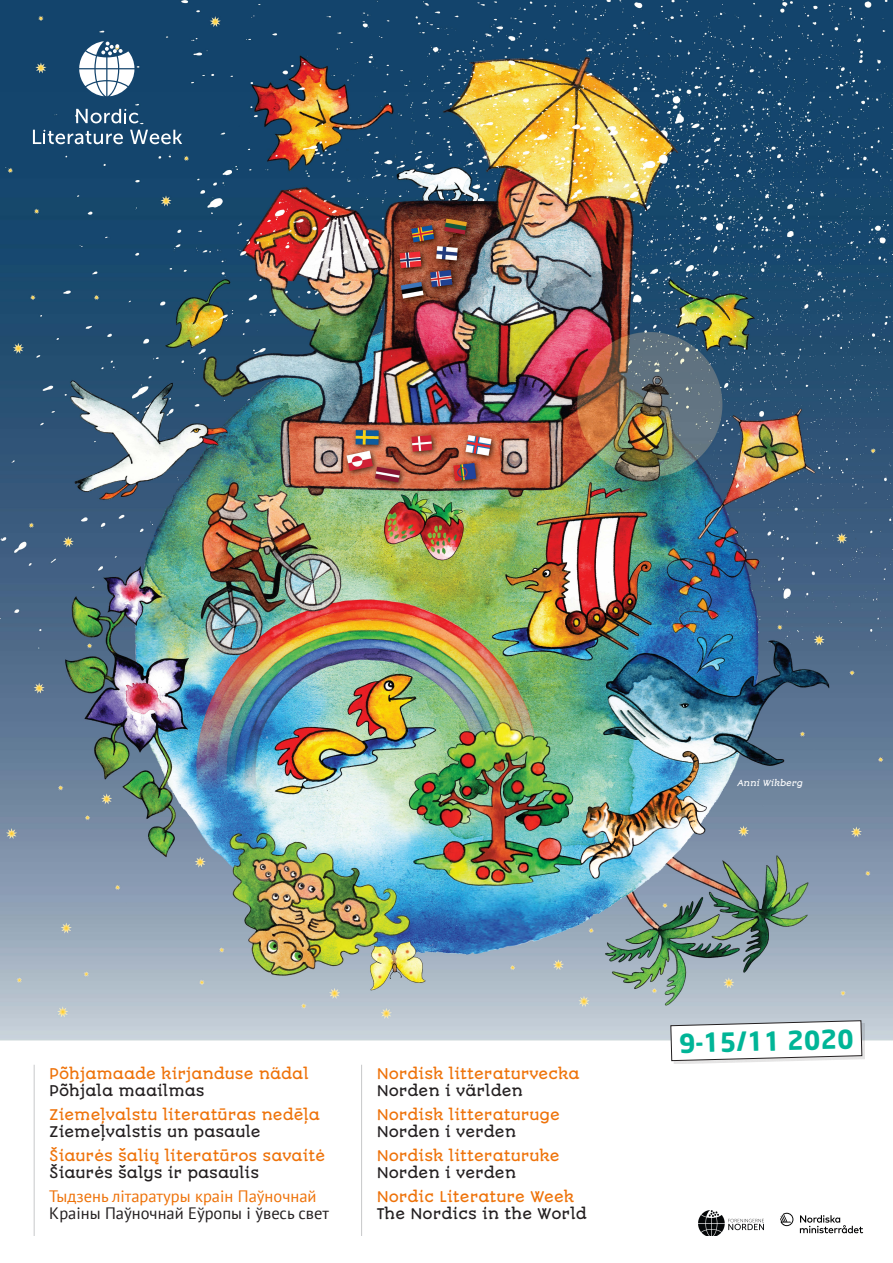
<style>
.page{position:relative;width:893px;height:1263px;background:#fff}
.page>*{position:absolute;margin:0;border:0;box-sizing:border-box;transform-origin:0 0}
.t1{font:700 25.88px "Neo Sans";color:#00b597}
.t2{font:16.5px "PT Sans";color:#ee7209}
.t3{font:16.5px "PT Sans";color:#231f20}
.t4{font:14.25px "Autour One";color:#ee7209}
.t5{font:14.25px "Autour One";color:#231f20}
.t6{font:italic 8.18px "Autour One";color:#fff}
</style>
<div class="page">
<img style="left:0;top:0;width:893px;height:1236px">
<hr style="left:34px;top:1065px;width:1px;height:171px;background:#c7c8ca">
<hr style="left:361px;top:1065px;width:1px;height:171px;background:#c7c8ca">
<img style="left:699px;top:1210px;width:64px;height:26px">
<svg style="left:800px;top:1215px;width:63px;height:18px"></svg>
<svg style="left:780px;top:1213px;width:13px;height:13px"></svg>
<div style="left:673px;top:1023px;width:192px;height:41px;background:#231f20;opacity:.15"></div>
<svg style="left:670px;top:1020px;width:192px;height:41px"></svg>
<svg style="left:79px;top:41px;width:55px;height:55px"></svg>
<svg style="left:130px;top:130px;width:52px;height:14px"></svg>
<svg style="left:76px;top:109px;width:63px;height:14px"></svg>
<svg style="left:33px;top:130px;width:90px;height:14px"></svg>
<p class="t6" style="left:737px;top:777px;width:69px">Anni Wikberg</p>
<p class="t4" style="left:49px;top:1065px;width:261px">Põhjamaade kirjanduse nädal</p>
<p class="t5" style="left:49px;top:1082px;width:157px">Põhjala maailmas</p>
<p class="t4" style="left:49px;top:1106px;width:272px">Ziemeļvalstu literatūras nedēļa</p>
<p class="t5" style="left:49px;top:1123px;width:213px">Ziemeļvalstis un pasaule</p>
<p class="t4" style="left:49px;top:1147px;width:277px">Šiaurės šalių literatūros savaitė</p>
<p class="t5" style="left:49px;top:1164px;width:211px">Šiaurės šalys ir pasaulis</p>
<p class="t2" style="left:49px;top:1185px;width:269px">Тыдзень літаратуры краін Паўночнай</p>
<p class="t3" style="left:49px;top:1202px;width:281px">Краіны Паўночнай Еўропы і ўвесь свет</p>
<p class="t4" style="left:377px;top:1065px;width:204px">Nordisk litteraturvecka</p>
<p class="t5" style="left:377px;top:1082px;width:148px">Norden i världen</p>
<p class="t4" style="left:377px;top:1106px;width:185px">Nordisk litteraturuge</p>
<p class="t5" style="left:377px;top:1123px;width:141px">Norden i verden</p>
<p class="t4" style="left:377px;top:1147px;width:184px">Nordisk litteraturuke</p>
<p class="t5" style="left:377px;top:1164px;width:141px">Norden i verden</p>
<p class="t4" style="left:377px;top:1188px;width:199px">Nordic Literature Week</p>
<p class="t5" style="left:377px;top:1205px;width:212px">The Nordics in the World</p>
<h1 class="t1" style="left:678px;top:1027px;width:177px;rotate:-2deg">9-15/11 2020</h1>
</div>
